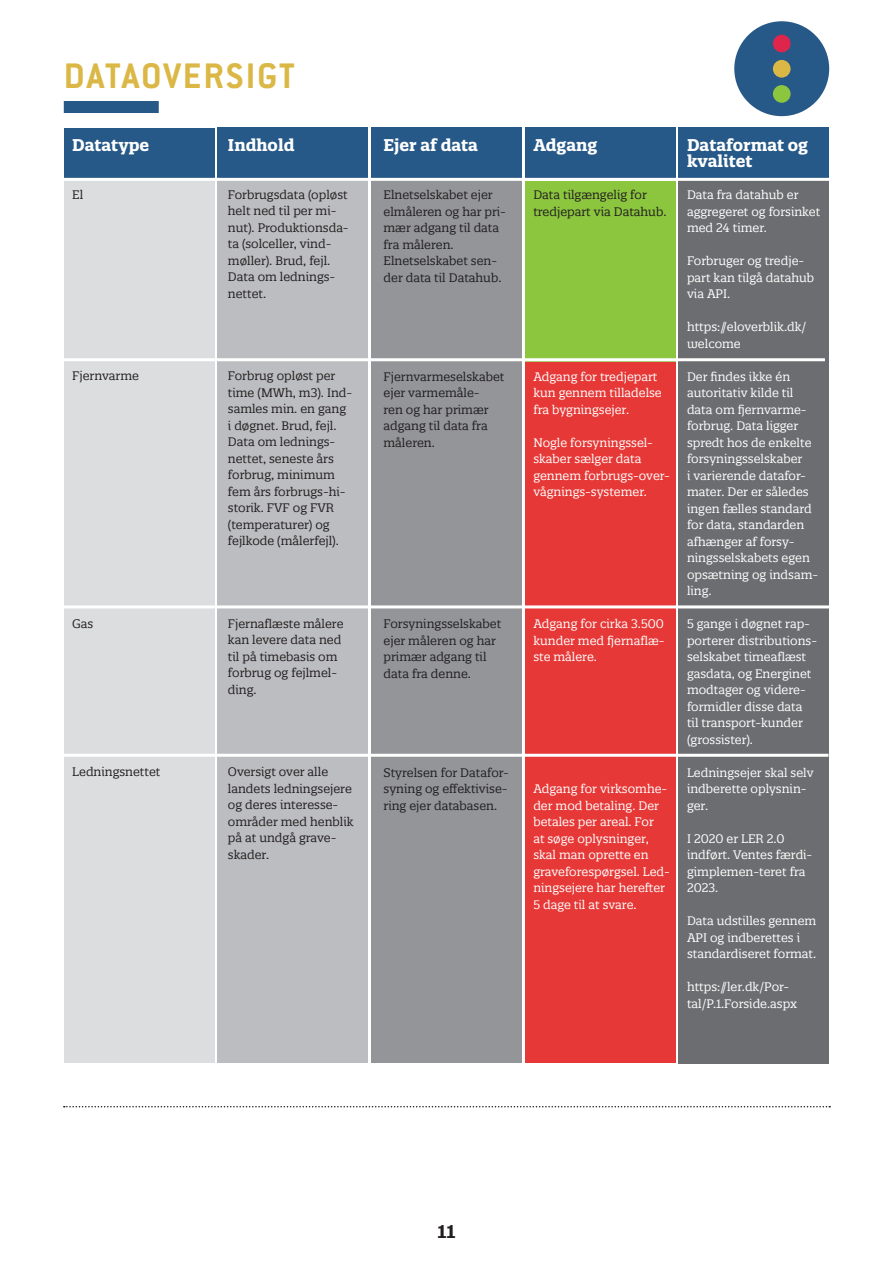
<style>
.page{position:relative;width:893px;height:1263px;background:#fff}
.page>*{position:absolute;margin:0;border:0;box-sizing:border-box;transform-origin:0 0}
.t1{font:700 39px "Conduit ITC Std";letter-spacing:.05em;color:#dbb845}
.t2{font:700 18px "Quatro Slab";color:#231f20}
.Tabelrubrik{font:700 16.5px/16.5px "Quatro Slab";color:#fff}
.Tabel_og_illustratio{font:12px/16.5px "Quatro Slab W03";color:#fff}
.Tabel_og_illustratio-2{font:12px/16.5px "Quatro Slab W03";color:#231f20}
</style>
<div class="page">
<div style="left:525px;top:608px;width:151px;height:455px;background:#e63836"></div>
<div style="left:525px;top:361px;width:151px;height:247px;background:#e63836"></div>
<div style="left:525px;top:181px;width:151px;height:180px;background:#8bc63e"></div>
<div style="left:678px;top:180px;width:151px;height:883px;background:#6c6d70"></div>
<div style="left:64px;top:179px;width:150px;height:884px;background:#dcdddf"></div>
<div style="left:217px;top:179px;width:151px;height:884px;background:#bcbdc0"></div>
<div style="left:371px;top:179px;width:151px;height:884px;background:#939598"></div>
<div style="left:64px;top:128px;width:150px;height:52px;background:#265988"></div>
<div style="left:217px;top:128px;width:151px;height:51px;background:#265988"></div>
<div style="left:371px;top:128px;width:151px;height:51px;background:#265988"></div>
<div style="left:525px;top:128px;width:151px;height:51px;background:#265988"></div>
<div style="left:678px;top:128px;width:151px;height:51px;background:#265988"></div>
<hr style="left:64px;top:178px;width:765px;height:3px;background:#fff">
<hr style="left:60px;top:358px;width:765px;height:3px;background:#fff">
<hr style="left:64px;top:605px;width:765px;height:3px;background:#fff">
<hr style="left:63px;top:754px;width:765px;height:3px;background:#fff">
<div style="left:734px;top:21px;width:95px;height:95px;background:#265988;border-radius:50%"></div>
<div style="left:773px;top:35px;width:18px;height:17px;background:#de264d;border-radius:50%"></div>
<div style="left:773px;top:60px;width:18px;height:18px;background:#dbb845;border-radius:50%"></div>
<div style="left:773px;top:85px;width:18px;height:18px;background:#8bc63e;border-radius:50%"></div>
<div style="left:64px;top:101px;width:95px;height:12px;background:#265988"></div>
<svg style="left:64px;top:1106px;width:766px;height:1px"></svg>
<p class="t1" style="left:64px;top:53px;width:232px">DATAOVERSIGT</p>
<p class="Tabelrubrik" style="left:72px;top:137px;width:78px">Datatype</p>
<p class="Tabelrubrik" style="left:228px;top:137px;width:68px">Indhold</p>
<p class="Tabelrubrik" style="left:384px;top:137px;width:96px">Ejer af data</p>
<p class="Tabelrubrik" style="left:533px;top:137px;width:66px">Adgang</p>
<p class="Tabelrubrik" style="left:687px;top:137px;width:123px">Dataformat og kvalitet</p>
<p class="Tabel_og_illustratio-2" style="left:228px;top:186px;width:122px">Forbrugsdata (opløst helt ned til per mi&shy;nut). Produktionsda&shy;ta (solceller, vind&shy;møller). Brud, fejl.</p>
<p class="Tabel_og_illustratio-2" style="left:228px;top:268px;width:109px">Data om lednings&shy;nettet.</p>
<p class="Tabel_og_illustratio-2" style="left:72px;top:186px;width:13px">El</p>
<p class="Tabel_og_illustratio-2" style="left:533px;top:187px;width:135px">Data tilgængelig for tredjepart via Datahub.</p>
<p class="Tabel_og_illustratio" style="left:687px;top:187px;width:135px">Data fra datahub er aggregeret og forsinket med 24 timer.</p>
<p class="Tabel_og_illustratio" style="left:687px;top:253px;width:129px">Forbruger og tredje&shy;part kan tilgå datahub via API.</p>
<p class="Tabel_og_illustratio" style="left:687px;top:319px;width:121px">https://eloverblik.dk/ welcome</p>
<p class="Tabel_og_illustratio" style="left:687px;top:368px;width:133px">Der findes ikke én autoritativ kilde til data om fjernvarme&shy;forbrug. Data ligger spredt hos de enkelte forsyningsselskaber<br>i varierende datafor&shy;mater. Der er således ingen fælles standard for data, standarden afhænger af forsy&shy;ningsselskabets egen opsætning og indsam&shy;ling.</p>
<p class="Tabel_og_illustratio" style="left:687px;top:616px;width:132px">5 gange i døgnet rap&shy;porterer distributions&shy;selskabet timeaflæst gasdata, og Energinet modtager og videre&shy;formidler disse data<br>til transport-kunder (grossister).</p>
<p class="Tabel_og_illustratio" style="left:687px;top:764px;width:128px">Ledningsejer skal selv indberette oplysnin&shy;ger.</p>
<p class="Tabel_og_illustratio" style="left:687px;top:830px;width:127px">I 2020 er LER 2.0 indført. Ventes færdi&shy;gimplemen-teret fra<br>2023.</p>
<p class="Tabel_og_illustratio" style="left:687px;top:913px;width:131px">Data udstilles gennem<br>API og indberettes i standardiseret format.</p>
<p class="Tabel_og_illustratio" style="left:687px;top:979px;width:112px">https://ler.dk/Por&shy;tal/P.1.Forside.aspx</p>
<p class="Tabel_og_illustratio-2" style="left:384px;top:187px;width:124px">Elnetselskabet ejer elmåleren og har pri&shy;mær adgang til data fra måleren.</p>
<p class="Tabel_og_illustratio-2" style="left:384px;top:253px;width:119px">Elnetselskabet sen&shy;der data til Datahub.</p>
<p class="Tabel_og_illustratio-2" style="left:72px;top:367px;width:68px">Fjernvarme</p>
<p class="Tabel_og_illustratio-2" style="left:228px;top:367px;width:126px">Forbrug opløst per time (MWh, m3). Ind&shy;samles min. en gang i døgnet. Brud, fejl.<br>Data om lednings&shy;nettet, seneste års forbrug, minimum fem års forbrugs-hi&shy;storik. FVF og FVR (temperaturer) og fejlkode (målerfejl).</p>
<p class="Tabel_og_illustratio" style="left:533px;top:368px;width:130px">Adgang for tredjepart kun gennem tilladelse fra bygningsejer.</p>
<p class="Tabel_og_illustratio" style="left:533px;top:434px;width:138px">Nogle forsyningssel&shy;skaber sælger data gennem forbrugs-over&shy;vågnings-systemer.</p>
<p class="Tabel_og_illustratio-2" style="left:384px;top:368px;width:122px">Fjernvarmeselskabet ejer varmemåle-<br>ren og har primær adgang til data fra måleren.</p>
<p class="Tabel_og_illustratio-2" style="left:228px;top:615px;width:117px">Fjernaflæste målere kan levere data ned til på timebasis om forbrug og fejlmel&shy;ding.</p>
<p class="Tabel_og_illustratio-2" style="left:72px;top:615px;width:23px">Gas</p>
<p class="Tabel_og_illustratio" style="left:533px;top:616px;width:133px;text-align:justify">Adgang for cirka 3.500 kunder med fjernaflæ&shy;ste målere.</p>
<p class="Tabel_og_illustratio-2" style="left:384px;top:616px;width:119px">Forsyningsselskabet ejer måleren og har primær adgang til data fra denne.</p>
<p class="Tabel_og_illustratio-2" style="left:72px;top:763px;width:90px">Ledningsnettet</p>
<p class="Tabel_og_illustratio-2" style="left:228px;top:763px;width:127px">Oversigt over alle landets ledningsejere og deres interesse&shy;områder med henblik på at undgå grave&shy;skader.</p>
<p class="Tabel_og_illustratio-2" style="left:384px;top:764px;width:127px;text-align:justify">Styrelsen for Datafor&shy;syning og effektivise&shy;ring ejer databasen.</p>
<p class="Tabel_og_illustratio" style="left:533px;top:781px;width:138px">Adgang for virksomhe&shy;der mod betaling. Der betales per areal. For<br>at søge oplysninger, skal man oprette en graveforespørgsel. Led&shy;ningsejere har herefter<br>5 dage til at svare.</p>
<h2 class="t2" style="left:438px;top:1220px;width:19px">11</h2>
</div>
